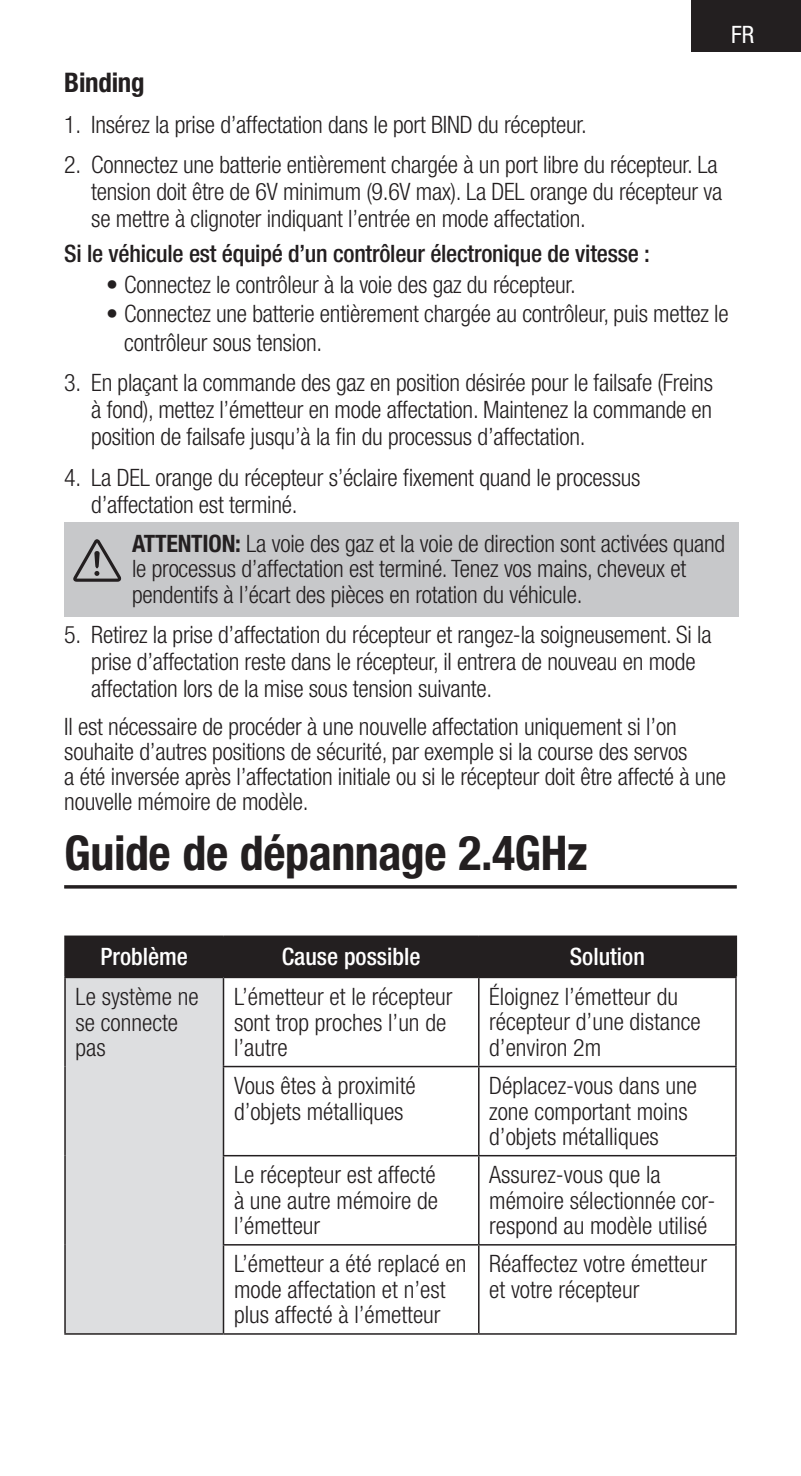
<style>
.page{position:relative;width:801px;height:1476px;background:#fff}
.page>*{position:absolute;margin:0;border:0;box-sizing:border-box;transform-origin:0 0}
.t1{font:700 condensed 48px "Helvetica Neue LT Std";letter-spacing:-.01em;color:#231f20}
.t2{font:700 condensed 27px "Helvetica Neue LT Std";letter-spacing:-.01em;color:#231f20}
.t3{font:300 condensed 24px/25.5px "Helvetica Neue LT Std";letter-spacing:-.01em;color:#231f20}
.t4{font:500 condensed 24px "Helvetica Neue LT Std";letter-spacing:-.01em;color:#231f20}
.t5{font:500 condensed 24px "Helvetica Neue LT Std";color:#fff}
.t6{font:condensed 24px "Helvetica Neue LT Std";color:#fff}
.s1{font-weight:700}
</style>
<div class="page">
<div style="left:692px;top:0;width:109px;height:52px;background:#231f20"></div>
<div style="left:64px;top:522px;width:674px;height:94px;background:#c7c8ca"></div>
<svg style="left:73px;top:539px;width:48px;height:43px"></svg>
<hr style="left:64px;top:885px;width:673px;height:3px;background:#231f20">
<div style="left:66px;top:937px;width:669px;height:40px;background:#231f20"></div>
<div style="left:65px;top:977px;width:159px;height:357px;background:#dddee0"></div>
<hr style="left:64px;top:978px;width:2px;height:89px;background:#231f20">
<hr style="left:223px;top:978px;width:1px;height:88px;background:#231f20">
<hr style="left:478px;top:978px;width:2px;height:88px;background:#231f20">
<hr style="left:735px;top:978px;width:2px;height:88px;background:#231f20">
<hr style="left:64px;top:1067px;width:2px;height:89px;background:#231f20">
<hr style="left:223px;top:1066px;width:256px;height:1px;background:#231f20">
<hr style="left:223px;top:1067px;width:1px;height:88px;background:#231f20">
<hr style="left:479px;top:1066px;width:258px;height:1px;background:#231f20">
<hr style="left:478px;top:1067px;width:2px;height:88px;background:#231f20">
<hr style="left:735px;top:1067px;width:2px;height:88px;background:#231f20">
<hr style="left:64px;top:1156px;width:2px;height:89px;background:#231f20">
<hr style="left:223px;top:1155px;width:256px;height:1px;background:#231f20">
<hr style="left:223px;top:1156px;width:1px;height:88px;background:#231f20">
<hr style="left:479px;top:1155px;width:258px;height:1px;background:#231f20">
<hr style="left:478px;top:1156px;width:2px;height:88px;background:#231f20">
<hr style="left:735px;top:1156px;width:2px;height:88px;background:#231f20">
<hr style="left:64px;top:1245px;width:2px;height:88px;background:#231f20">
<hr style="left:223px;top:1244px;width:256px;height:2px;background:#231f20">
<hr style="left:223px;top:1246px;width:1px;height:87px;background:#231f20">
<hr style="left:479px;top:1244px;width:258px;height:2px;background:#231f20">
<hr style="left:478px;top:1246px;width:2px;height:87px;background:#231f20">
<hr style="left:735px;top:1246px;width:2px;height:87px;background:#231f20">
<hr style="left:64px;top:1333px;width:160px;height:2px;background:#231f20">
<hr style="left:224px;top:1333px;width:255px;height:2px;background:#231f20">
<hr style="left:479px;top:1333px;width:258px;height:2px;background:#231f20">
<hr style="left:735px;top:937px;width:2px;height:40px;background:#231f20">
<hr style="left:222px;top:937px;width:3px;height:40px;background:#231f20">
<hr style="left:64px;top:936px;width:160px;height:1px;background:#231f20">
<hr style="left:64px;top:937px;width:2px;height:40px;background:#231f20">
<hr style="left:224px;top:936px;width:255px;height:1px;background:#231f20">
<hr style="left:479px;top:936px;width:258px;height:1px;background:#231f20">
<hr style="left:478px;top:937px;width:2px;height:40px;background:#231f20">
<hr style="left:64px;top:977px;width:160px;height:1px;background:#231f20">
<hr style="left:224px;top:977px;width:255px;height:1px;background:#231f20">
<hr style="left:479px;top:977px;width:258px;height:1px;background:#231f20">
<p class="t6" style="left:731px;top:21px;width:25px">FR</p>
<p class="t2" style="left:64px;top:66px;width:82px">Binding</p>
<p class="t3" style="left:64px;top:111px;width:524px">1. Insérez la prise d’affectation dans le port BIND du récepteur.</p>
<p class="t3" style="left:91px;top:151px;width:633px;line-height:27px;text-indent:-27px">2. Connectez une batterie entièrement chargée à un port libre du récepteur. La tension doit être de 6V minimum (9.6V max). La DEL orange du récepteur va se mettre à clignoter indiquant l’entrée en mode affectation.</p>
<p class="t4" style="left:64px;top:239px;width:587px">Si le véhicule est équipé d’un contrôleur électronique de vitesse :</p>
<p class="t3" style="left:106px;top:272px;width:471px">• Connectez le contrôleur à la voie des gaz du récepteur.</p>
<p class="t3" style="left:124px;top:299px;width:606px;line-height:28.8px;text-indent:-18px">• Connectez une batterie entièrement chargée au contrôleur, puis mettez le contrôleur sous tension.</p>
<p class="t3" style="left:91px;top:369px;width:623px;line-height:27px;text-align:justify;text-indent:-27px">3. En plaçant la commande des gaz en position désirée pour le failsafe (Freins à fond), mettez l’émetteur en mode affectation. Maintenez la commande en position de failsafe jusqu’à la fin du processus d’affectation.</p>
<p class="t3" style="left:91px;top:464px;width:551px;line-height:27px;text-indent:-27px">4. La DEL orange du récepteur s’éclaire fixement quand le processus d’affectation est terminé.</p>
<p class="t3" style="left:132px;top:530px;width:595px"><span class="s1">ATTENTION:</span> La voie des gaz et la voie de direction sont activées quand le processus d’affectation est terminé. Tenez vos mains, cheveux et pendentifs à l’écart des pièces en rotation du véhicule.</p>
<p class="t3" style="left:91px;top:621px;width:622px;line-height:27px;text-indent:-27px">5. Retirez la prise d’affectation du récepteur et rangez-la soigneusement. Si la prise d’affectation reste dans le récepteur, il entrera de nouveau en mode affectation lors de la mise sous tension suivante.</p>
<p class="t3" style="left:64px;top:714px;width:663px">Il est nécessaire de procéder à une nouvelle affectation uniquement si l’on souhaite d’autres positions de sécurité, par exemple si la course des servos<br>a été inversée après l’affectation initiale ou si le récepteur doit être affecté à une nouvelle mémoire de modèle.</p>
<h1 class="t1" style="left:64px;top:824px;width:525px">Guide de dépannage 2.4GHz</h1>
<p class="t5" style="left:100px;top:943px;width:89px">Problème</p>
<p class="t5" style="left:282px;top:943px;width:140px">Cause possible</p>
<p class="t5" style="left:570px;top:943px;width:77px">Solution</p>
<p class="t3" style="left:76px;top:984px;width:125px">Le système ne se connecte pas</p>
<p class="t3" style="left:234px;top:984px;width:220px">L’émetteur et le récepteur sont trop proches l’un de l’autre</p>
<p class="t3" style="left:489px;top:984px;width:213px">Éloignez l’émetteur du récepteur d’une distance d’environ 2m</p>
<p class="t3" style="left:234px;top:1073px;width:183px">Vous êtes à proximité d’objets métalliques</p>
<p class="t3" style="left:489px;top:1073px;width:209px">Déplacez-vous dans une zone comportant moins d’objets métalliques</p>
<p class="t3" style="left:234px;top:1162px;width:205px;text-align:justify">Le récepteur est affecté à une autre mémoire de l’émetteur</p>
<p class="t3" style="left:489px;top:1162px;width:228px">Assurez-vous que la mémoire sélectionnée cor&shy;respond au modèle utilisé</p>
<p class="t3" style="left:234px;top:1251px;width:234px">L’émetteur a été replacé en mode affectation et n’est plus affecté à l’émetteur</p>
<p class="t3" style="left:489px;top:1251px;width:219px">Réaffectez votre émetteur et votre récepteur</p>
</div>
